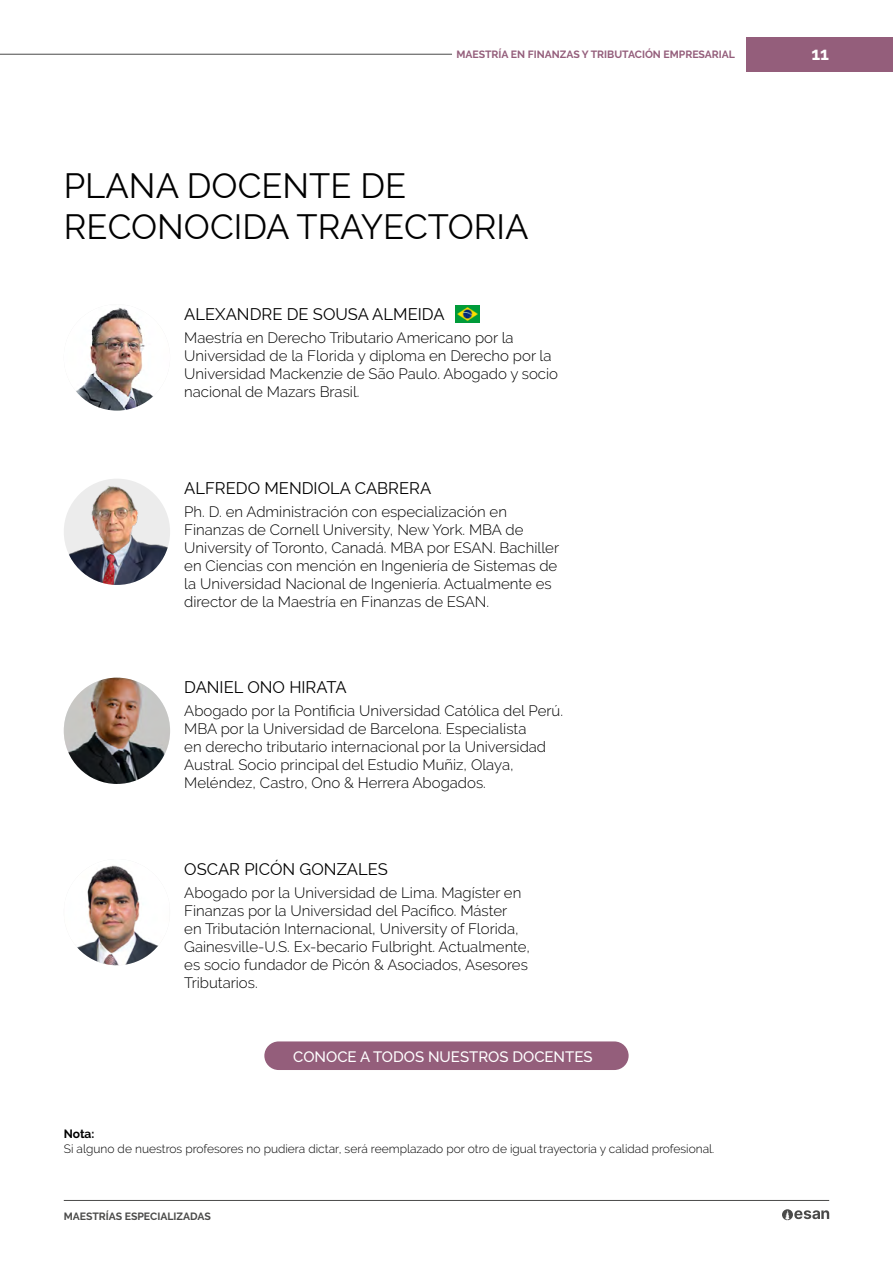
<style>
.page{position:relative;width:893px;height:1263px;background:#fff}
.page>*{position:absolute;margin:0;border:0;box-sizing:border-box;transform-origin:0 0}
.t1{font:34.5px/41.4px "Raleway";color:#000}
.t2{font:700 18px "Raleway";color:#fff}
.t3{font:16.5px "Raleway";color:#000}
.t4{font:300 15px/18px "Raleway";color:#000}
.t5{font:500 15px "Raleway";color:#fff}
.t6{font:300 12px "Raleway";color:#000}
.t7{font:700 12px "Raleway";color:#000}
.t8{font:700 10.5px "Raleway";color:#945e7b}
.t9{font:700 10.5px "Raleway";color:#4a4a49}
</style>
<div class="page">
<hr style="left:64px;top:1200px;width:765px;height:1px;background:#4a4a49">
<svg style="left:782px;top:1209px;width:47px;height:11px"></svg>
<hr style="left:0;top:37px;width:1px;height:34px;background:#945e7b">
<div style="left:746px;top:37px;width:147px;height:34px;background:#945e7b"></div>
<hr style="left:0;top:54px;width:452px;height:1px;background:#4a4a49">
<img style="left:64px;top:304px;width:106px;height:107px;border-radius:53px">
<img style="left:64px;top:678px;width:106px;height:106px;border-radius:53px">
<img style="left:77px;top:865px;width:82px;height:100px">
<img style="left:64px;top:479px;width:106px;height:106px;border-radius:53px">
<div style="left:264px;top:1041px;width:365px;height:29px;background:#945e7b;border-radius:14px"></div>
<img style="left:455px;top:305px;width:24px;height:17px">
<p class="t8" style="left:456px;top:49px;width:280px">MAESTRÍA EN FINANZAS Y TRIBUTACIÓN EMPRESARIAL</p>
<p class="t2" style="left:811px;top:43px;width:19px">11</p>
<h1 class="t1" style="left:64px;top:165px;width:466px">PLANA DOCENTE DE<br>RECONOCIDA TRAYECTORIA</h1>
<p class="t3" style="left:184px;top:304px;width:262px">ALEXANDRE DE SOUSA ALMEIDA</p>
<p class="t4" style="left:184px;top:329px;width:375px">Maestría en Derecho Tributario Americano por la Universidad de la Florida y diploma en Derecho por la Universidad Mackenzie de São Paulo. Abogado y socio nacional de Mazars Brasil.</p>
<p class="t3" style="left:184px;top:479px;width:248px">ALFREDO MENDIOLA CABRERA</p>
<p class="t4" style="left:184px;top:503px;width:376px">Ph. D. en Administración con especialización en Finanzas de Cornell University, New York. MBA de University of Toronto, Canadá. MBA por ESAN. Bachiller en Ciencias con mención en Ingeniería de Sistemas de la Universidad Nacional de Ingeniería. Actualmente es director de la Maestría en Finanzas de ESAN.</p>
<p class="t3" style="left:184px;top:678px;width:164px">DANIEL ONO HIRATA</p>
<p class="t4" style="left:184px;top:702px;width:380px">Abogado por la Pontificia Universidad Católica del Perú.<br>MBA por la Universidad de Barcelona. Especialista<br>en derecho tributario internacional por la Universidad Austral. Socio principal del Estudio Muñiz, Olaya, Meléndez, Castro, Ono &amp; Herrera Abogados.</p>
<p class="t3" style="left:184px;top:859px;width:205px">OSCAR PICÓN GONZALES</p>
<p class="t4" style="left:184px;top:883px;width:347px">Abogado por la Universidad de Lima. Magíster en Finanzas por la Universidad del Pacífico. Máster<br>en Tributación Internacional, University of Florida, Gainesville-U.S. Ex-becario Fulbright. Actualmente, es socio fundador de Picón &amp; Asociados, Asesores Tributarios.</p>
<p class="t5" style="left:293px;top:1048px;width:301px">CONOCE A TODOS NUESTROS DOCENTES</p>
<p class="t7" style="left:64px;top:1127px;width:32px">Nota:</p>
<p class="t6" style="left:64px;top:1142px;width:652px">Si alguno de nuestros profesores no pudiera dictar, será reemplazado por otro de igual trayectoria y calidad profesional.</p>
<p class="t9" style="left:64px;top:1210px;width:149px">MAESTRÍAS ESPECIALIZADAS</p>
</div>
